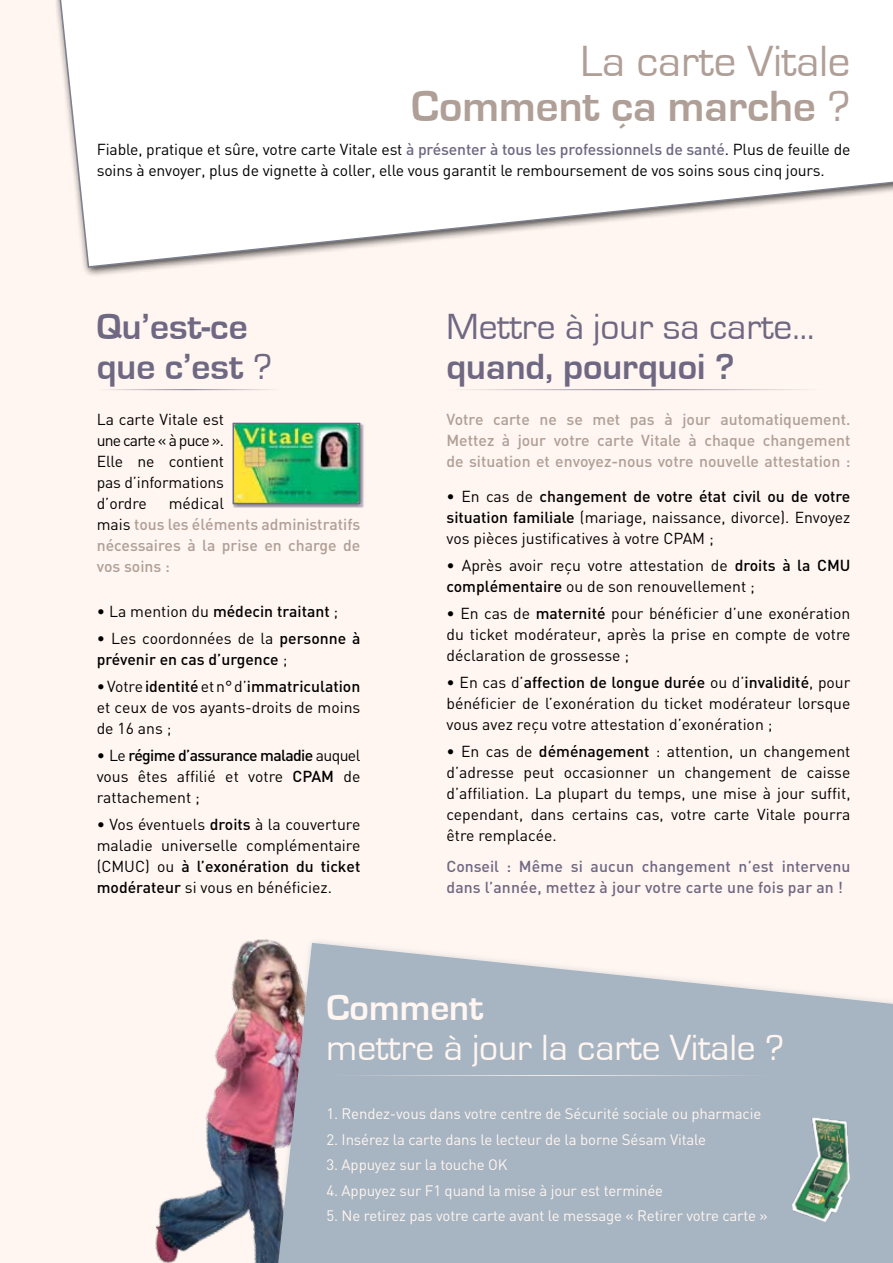
<style>
.page{position:relative;width:893px;height:1263px;background:#fff6f1}
.page>*{position:absolute;margin:0;border:0;box-sizing:border-box;transform-origin:0 0}
.t1{font:700 45px/45px "Eurostile";color:#af9f97;text-align:right}
.t2{font:700 37.5px/40.5px "Eurostile";color:#6f6882}
.t3{font:37.5px "Eurostile";color:#fff6f1}
.t4{font:37.5px "Eurostile";color:#6f6882}
.t5{font:700 37.5px "Eurostile";color:#fff6f1}
.t6{font:15.75px/21px "DIN";letter-spacing:-.01em;color:#000;text-align:justify}
.t7{font:500 15.75px/21px "DIN";color:#af9f97}
.t8{font:500 15.75px/21px "DIN";letter-spacing:.01em;color:#6f6882}
.t9{font:500 15.75px/21px "DIN";color:#000}
.t10{font:15px "DIN";letter-spacing:-.01em;color:#fff6f1}
.s1{font-weight:400}
.s2{font-weight:500;color:#6f6882}
.s3{font-weight:400;color:#000}
.s4{font-weight:500}
</style>
<div class="page">
<img style="left:155px;top:939px;width:111px;height:324px">
<svg style="left:56px;top:0;width:837px;height:269px"></svg>
<hr style="left:97px;top:389px;width:184px;height:1px;background:#6f6882">
<hr style="left:446px;top:389px;width:375px;height:1px;background:#6f6882">
<div style="left:233px;top:423px;width:131px;height:85px;background:#6f6882;opacity:.75"></div>
<img style="left:236px;top:426px;width:121px;height:75px">
<div style="left:233px;top:423px;width:127px;height:81px;border:2px solid #6f6882"></div>
<div style="left:266px;top:937px;width:627px;height:326px;background:#a7b4c1;opacity:.75"></div>
<svg style="left:270px;top:942px;width:623px;height:321px;background:#aeb7c3"></svg>
<img style="left:791px;top:1115px;width:60px;height:106px">
<hr style="left:326px;top:1075px;width:448px;height:1px;background:#fff6f1">
<h1 class="t1" style="left:411px;top:40px;width:441px"><span class="s1">La carte Vitale<br></span>Comment ça marche <span class="s1">?</span></h1>
<p class="t6" style="left:97px;top:138px;width:755px">Fiable, pratique et sûre, votre carte Vitale est <span class="s2">à présenter à tous les professionnels de santé</span>. Plus de feuille de soins à envoyer, plus de vignette à coller, elle vous garantit le remboursement de vos soins sous cinq jours.</p>
<h2 class="t2" style="left:97px;top:307px;width:177px">Qu’est-ce que c’est <span class="s1">?</span></h2>
<p class="t6" style="left:97px;top:408px;width:129px">La carte Vitale est une carte « à puce ».<br>Elle ne contient pas d’informations d’ordre</p>
<p class="t7" style="left:97px;top:492px;width:265px;text-indent:72px"><span class="s3">médical<br>mais</span> tous les éléments administratifs nécessaires à la prise en charge de vos soins :</p>
<p class="t9" style="left:97px;top:600px;width:243px"><span class="s1">• La mention du</span> médecin traitant <span class="s1">;</span></p>
<p class="t9" style="left:97px;top:627px;width:265px"><span class="s1">• Les coordonnées de la</span> personne à prévenir en cas d’urgence <span class="s1">;</span></p>
<p class="t6" style="left:97px;top:675px;width:265px">• Votre <span class="s4">identité</span> et n° d’<span class="s4">immatriculation </span>et ceux de vos ayants-droits de moins de 16 ans ;</p>
<p class="t6" style="left:97px;top:744px;width:265px">• Le <span class="s4">régime d’assurance maladie</span> auquel vous êtes affilié et votre <span class="s4">CPAM</span> de rattachement ;</p>
<p class="t6" style="left:97px;top:813px;width:265px">• Vos éventuels <span class="s4">droits</span> à la couverture maladie universelle complémentaire (CMUC) ou <span class="s4">à l’exonération du ticket modérateur</span> si vous en bénéficiez.</p>
<h2 class="t4" style="left:446px;top:306px;width:369px">Mettre à jour sa carte...</h2>
<h2 class="t2" style="left:446px;top:347px;width:290px">quand, pourquoi ?</h2>
<p class="t7" style="left:446px;top:408px;width:405px;text-align:justify">Votre carte ne se met pas à jour automatiquement.<br>Mettez à jour votre carte Vitale à chaque changement de situation et envoyez-nous votre nouvelle attestation :</p>
<p class="t6" style="left:446px;top:485px;width:405px">• En cas de <span class="s4">changement de votre état civil ou de votre situation familiale</span> (mariage, naissance, divorce). Envoyez vos pièces justificatives à votre CPAM ;</p>
<p class="t6" style="left:446px;top:554px;width:405px">• Après avoir reçu votre attestation de <span class="s4">droits à la CMU complémentaire</span> ou de son renouvellement ;</p>
<p class="t6" style="left:446px;top:602px;width:405px">• En cas de <span class="s4">maternité</span> pour bénéficier d’une exonération du ticket modérateur, après la prise en compte de votre déclaration de grossesse ;</p>
<p class="t6" style="left:446px;top:671px;width:405px">• En cas d’<span class="s4">affection de longue durée</span> ou d’<span class="s4">invalidité</span>, pour bénéficier de l’exonération du ticket modérateur lorsque vous avez reçu votre attestation d’exonération ;</p>
<p class="t6" style="left:446px;top:740px;width:405px">• En cas de <span class="s4">déménagement</span> : attention, un changement d’adresse peut occasionner un changement de caisse d’affiliation. La plupart du temps, une mise à jour suffit, cependant, dans certains cas, votre carte Vitale pourra être remplacée.</p>
<p class="t8" style="left:446px;top:855px;width:405px">Conseil : Même si aucun changement n’est intervenu dans l’année, mettez à jour votre carte une fois par an !</p>
<h2 class="t5" style="left:326px;top:987px;width:159px">Comment</h2>
<h2 class="t3" style="left:326px;top:1028px;width:459px">mettre à jour la carte Vitale ?</h2>
<p class="t10" style="left:326px;top:1104px;width:436px">1. Rendez-vous dans votre centre de Sécurité sociale ou pharmacie</p>
<p class="t10" style="left:326px;top:1129px;width:381px">2. Insérez la carte dans le lecteur de la borne Sésam Vitale</p>
<p class="t10" style="left:326px;top:1155px;width:182px">3. Appuyez sur la touche OK</p>
<p class="t10" style="left:326px;top:1180px;width:338px">4. Appuyez sur F1 quand la mise à jour est terminée</p>
<p class="t10" style="left:326px;top:1206px;width:443px">5. Ne retirez pas votre carte avant le message « Retirer votre carte »</p>
</div>
